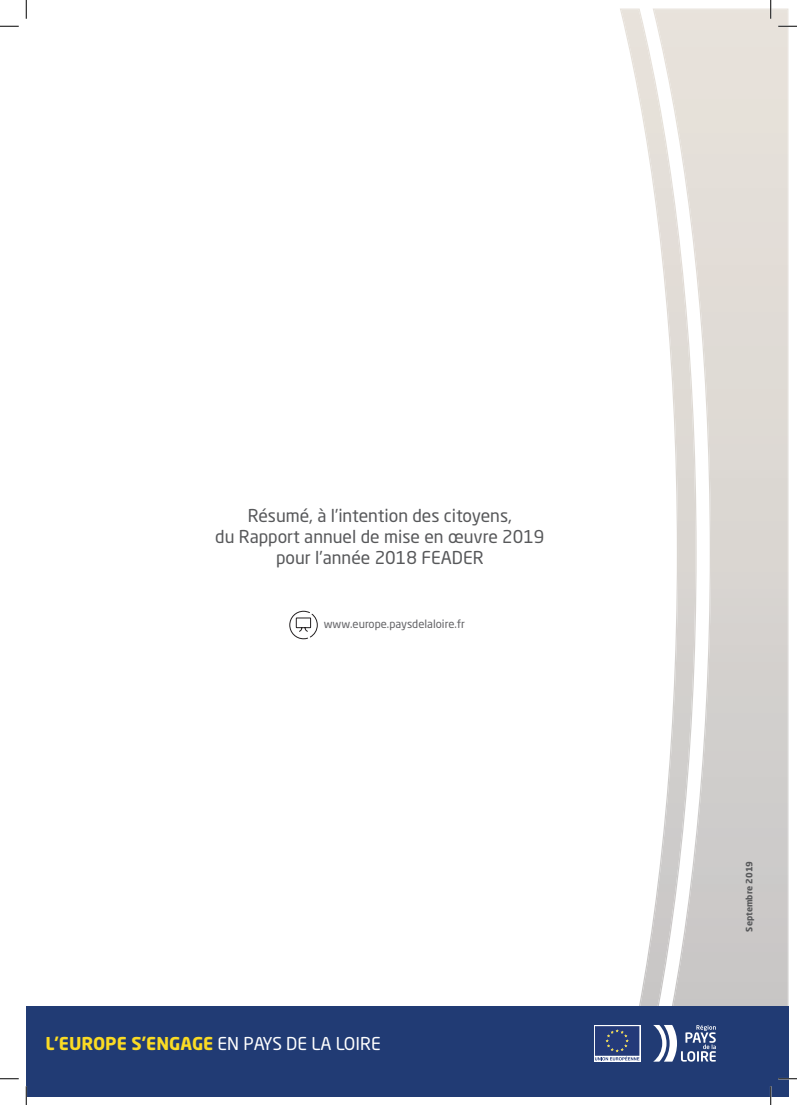
<style>
.page{position:relative;width:797px;height:1105px;background:#fff}
.page>*{position:absolute;margin:0;border:0;box-sizing:border-box;transform-origin:0 0}
.t1{font:17.5px/21px "Neo Sans Std";color:#57585a;text-align:center}
.t2{font:700 17.5px "Neo Sans Std";color:#fadb24}
.t3{font:11.25px "Neo Sans Std";color:#636366}
.t4{font:700 8.75px "Neo Sans Std";color:#57585a}
.s1{font-weight:400;color:#fff}
</style>
<div class="page">
<svg style="left:620px;top:9px;width:168px;height:997px"></svg>
<div style="left:26px;top:1006px;width:762px;height:90px;background:#213b74"></div>
<div style="left:593px;top:1025px;width:47px;height:36px;background:#f6f7f9"></div>
<svg style="left:653px;top:1025px;width:62px;height:37px"></svg>
<svg style="left:595px;top:1026px;width:44px;height:34px"></svg>
<svg style="left:289px;top:611px;width:29px;height:28px"></svg>
<svg style="left:0;top:25px;width:19px;height:2px"></svg>
<svg style="left:778px;top:25px;width:19px;height:2px"></svg>
<svg style="left:0;top:1078px;width:19px;height:1px"></svg>
<svg style="left:778px;top:1078px;width:19px;height:1px"></svg>
<svg style="left:25px;top:0;width:2px;height:19px"></svg>
<svg style="left:25px;top:1086px;width:2px;height:19px"></svg>
<svg style="left:770px;top:0;width:1px;height:19px"></svg>
<svg style="left:770px;top:1086px;width:1px;height:19px"></svg>
<p class="t1" style="left:215px;top:505px;width:331px">Résumé, à l’intention des citoyens,<br>du Rapport annuel de mise en œuvre 2019 pour l’année 2018 FEADER</p>
<p class="t3" style="left:324px;top:617px;width:143px">www.europe.paysdelaloire.fr</p>
<p class="t2" style="left:45px;top:1033px;width:337px">L’EUROPE S’ENGAGE <span class="s1">EN PAYS DE LA LOIRE</span></p>
<p class="t4" style="left:743px;top:931px;width:72px;rotate:-90deg">Septembre 2019</p>
</div>
